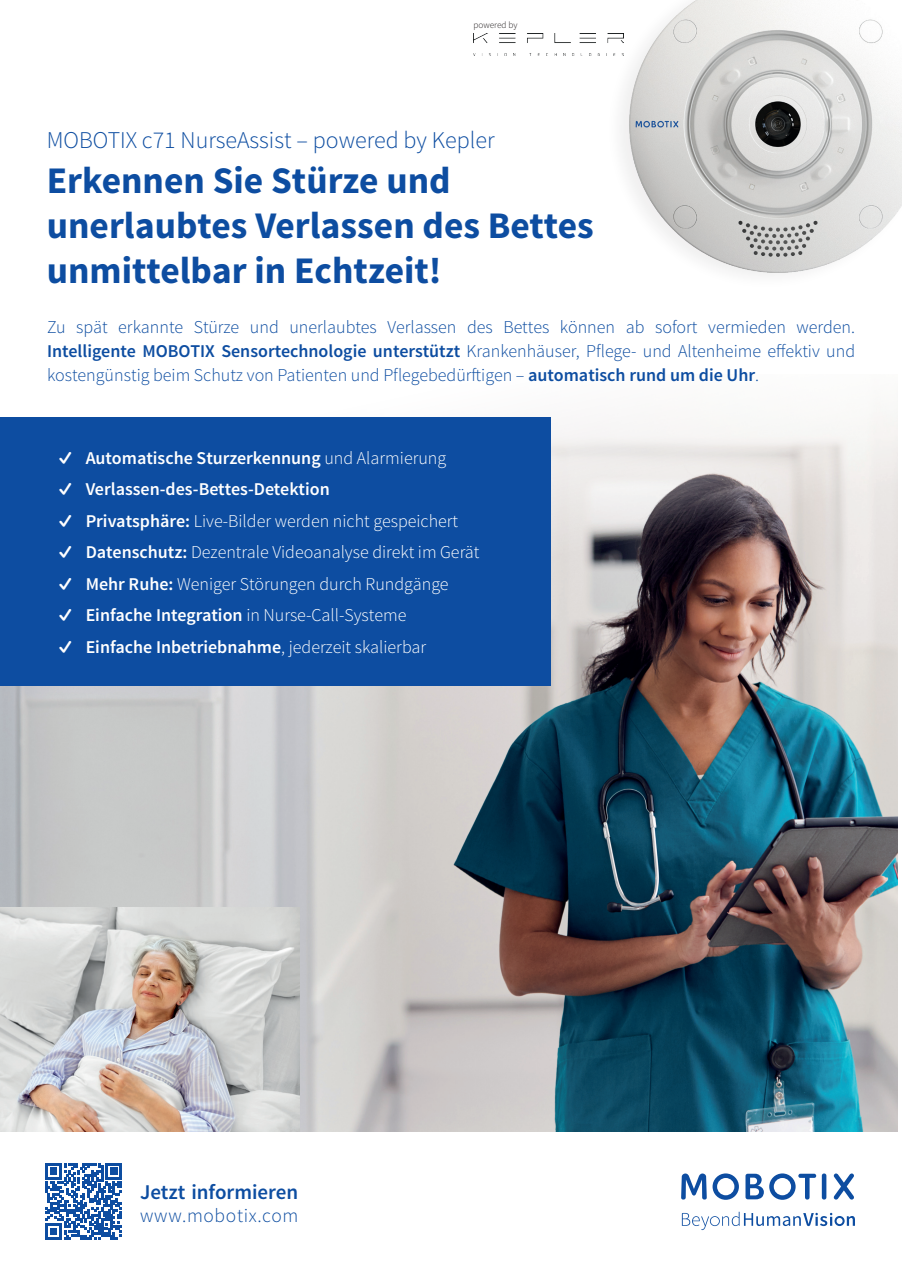
<style>
.page{position:relative;width:902px;height:1272px;background:#fff}
.page>*{position:absolute;margin:0;border:0;box-sizing:border-box;transform-origin:0 0}
.t1{font:700 37.5px/45px "Source Sans Pro";color:#0d4da1}
.t2{font:300 24px "Source Sans Pro";color:#0d4da1}
.t3{font:600 21px "Source Sans Pro";color:#0d4da1}
.t4{font:300 19.5px "Source Sans Pro";letter-spacing:.035em;color:#0d4da1}
.t5{font:300 18px/31.5px "Source Sans Pro";color:#fff}
.t6{font:300 18px/24px "Source Sans Pro";color:#0d4da1;text-align:justify}
.t7{font:300 9.3px "Source Sans Pro";color:#231f20}
.s1{font-weight:600}
.s2{font-family:"Helvetica Neue";font-weight:400}
</style>
<div class="page">
<img style="left:0;top:409px;width:897px;height:722px">
<svg style="left:681px;top:1173px;width:25px;height:26px"></svg>
<svg style="left:745px;top:1173px;width:18px;height:26px"></svg>
<div style="left:821px;top:1173px;width:5px;height:26px;background:#0d4da1;border-radius:2px"></div>
<svg style="left:833px;top:1173px;width:20px;height:26px"></svg>
<svg style="left:712px;top:1173px;width:26px;height:26px"></svg>
<svg style="left:769px;top:1173px;width:47px;height:26px"></svg>
<svg style="left:681px;top:1211px;width:173px;height:18px"></svg>
<svg style="left:45px;top:1163px;width:77px;height:76px"></svg>
<img style="left:0;top:907px;width:299px;height:224px">
<img style="left:586px;top:0;width:315px;height:275px">
<div style="left:0;top:417px;width:551px;height:268px;background:#0d4da1"></div>
<img style="left:474px;top:34px;width:149px;height:22px">
<p class="t7" style="left:473px;top:19px;width:46px">powered by</p>
<h2 class="t2" style="left:47px;top:125px;width:449px">MOBOTIX c71 NurseAssist – powered by Kepler</h2>
<h1 class="t1" style="left:47px;top:159px;width:548px">Erkennen Sie Stürze und unerlaubtes Verlassen des Bettes unmittelbar in Echtzeit!</h1>
<p class="t6" style="left:47px;top:315px;width:809px">Zu spät erkannte Stürze und unerlaubtes Verlassen des Bettes können ab sofort vermieden werden.<br><span class="s1">Intelligente MOBOTIX Sensortechnologie unterstützt</span> Krankenhäuser, Pflege- und Altenheime effektiv und kostengünstig beim Schutz von Patienten und Pflegebedürftigen – <span class="s1">automatisch rund um die Uhr</span>.</p>
<p class="t5" style="left:59px;top:442px;width:422px"><span class="s2">࢚</span> <span class="s1">Automatische Sturzerkennung</span> und Alarmierung<br><span class="s2">࢚</span> <span class="s1">Verlassen-des-Bettes-Detektion<br></span><span class="s2">࢚</span> <span class="s1">Privatsphäre:</span> Live-Bilder werden nicht gespeichert<br><span class="s2">࢚</span> <span class="s1">Datenschutz:</span> Dezentrale Videoanalyse direkt im Gerät <span class="s2">࢚</span> <span class="s1">Mehr Ruhe:</span> Weniger Störungen durch Rundgänge<br><span class="s2">࢚</span> <span class="s1">Einfache Integration</span> in Nurse-Call-Systeme<br><span class="s2">࢚</span> <span class="s1">Einfache Inbetriebnahme</span>, jederzeit skalierbar</p>
<p class="t3" style="left:140px;top:1178px;width:159px">Jetzt informieren</p>
<p class="t4" style="left:140px;top:1203px;width:159px">www.mobotix.com</p>
</div>
